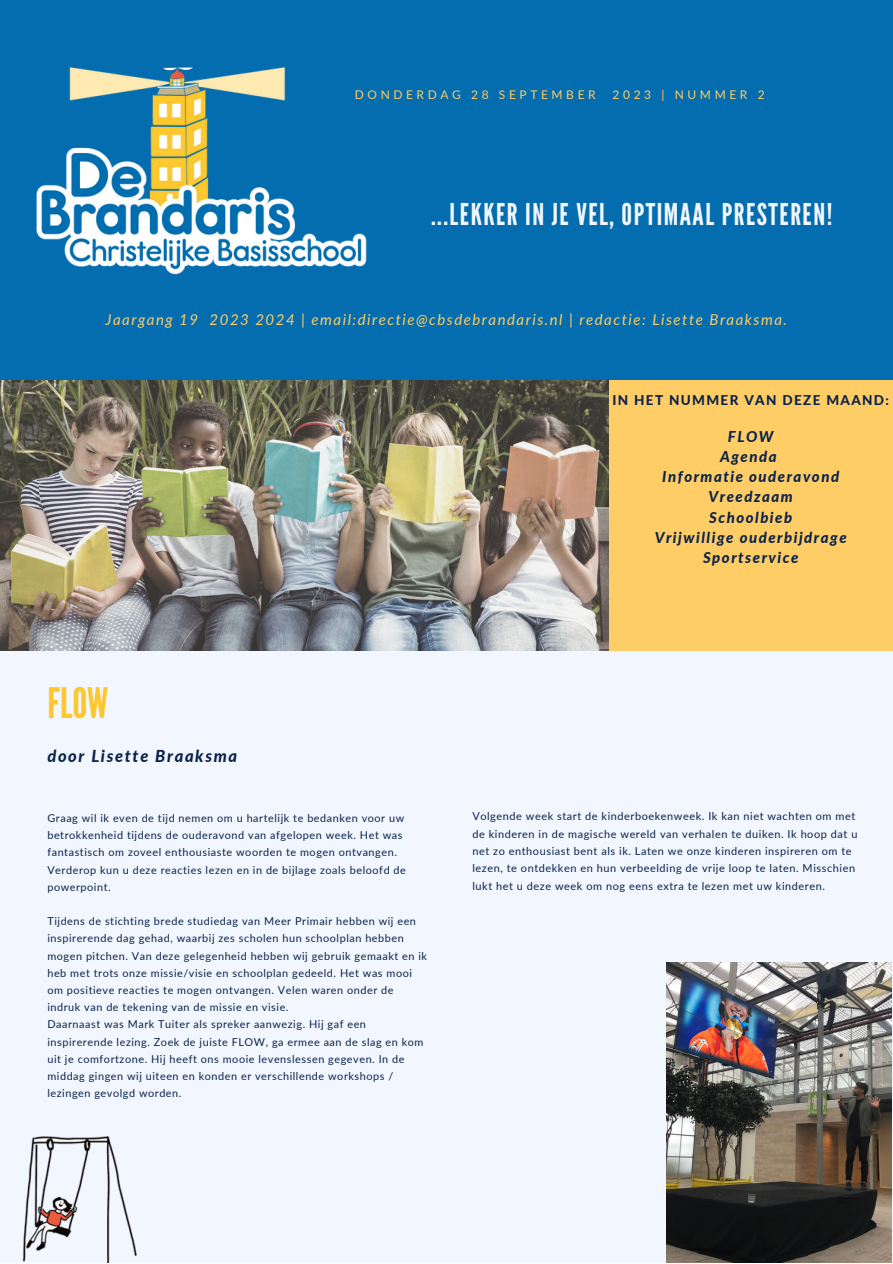
<style>
.page{position:relative;width:893px;height:1264px;background:#fff}
.page>*{position:absolute;margin:0;border:0;box-sizing:border-box;transform-origin:0 0}
.t1{font:42px "League Gothic";color:#fdc72f}
.t2{font:30px "League Gothic";letter-spacing:.05em;color:#f2f7ff}
.t3{font:italic 800 16.5px "Lato";letter-spacing:.1em;color:#0b224b}
.t4{font:italic 800 15px "Lato";letter-spacing:.1em;color:#0b224b}
.t5{font:italic 15px "Lato";letter-spacing:.1em;color:#fecd65}
.t6{font:800 13.5px "Lato";letter-spacing:.1em;color:#0b224b}
.t7{font:12px "Lato";letter-spacing:.3em;color:#fecd65}
.t8{font:10.95px/17.2px "Lato";letter-spacing:.05em;color:#0b224b}
.t9{font:10.8px/17.2px "Lato";letter-spacing:.05em;color:#0b224b}
</style>
<div class="page">
<div style="left:0;top:0;width:892px;height:1262px;background:#f2f7ff"></div>
<img style="left:0;top:379px;width:609px;height:271px">
<div style="left:609px;top:343px;width:283px;height:307px;background:#fecd65"></div>
<div style="left:0;top:0;width:892px;height:379px;background:#046daf"></div>
<img style="left:36px;top:67px;width:331px;height:208px">
<img style="left:22px;top:1136px;width:115px;height:126px">
<img style="left:666px;top:962px;width:225px;height:300px">
<p class="t7" style="left:355px;top:87px;width:242px">DONDERDAG 28 SEPTEMBER</p>
<p class="t7" style="left:612px;top:87px;width:153px">2023 | NUMMER 2</p>
<p class="t2" style="left:431px;top:197px;width:403px">...LEKKER IN JE VEL, OPTIMAAL PRESTEREN!</p>
<p class="t5" style="left:106px;top:310px;width:682px">Jaargang 19 2023 2024 | email:directie@cbsdebrandaris.nl | redactie: Lisette Braaksma.</p>
<p class="t6" style="left:612px;top:391px;width:278px">IN HET NUMMER VAN DEZE MAAND:</p>
<p class="t4" style="left:727px;top:427px;width:47px">FLOW</p>
<p class="t4" style="left:720px;top:447px;width:58px">Agenda</p>
<p class="t4" style="left:662px;top:467px;width:178px">Informatie ouderavond</p>
<p class="t4" style="left:708px;top:487px;width:86px">Vreedzaam</p>
<p class="t4" style="left:709px;top:508px;width:85px">Schoolbieb</p>
<p class="t4" style="left:654px;top:528px;width:193px">Vrijwillige ouderbijdrage</p>
<p class="t4" style="left:703px;top:548px;width:97px">Sportservice</p>
<p class="t1" style="left:47px;top:678px;width:63px">FLOW</p>
<p class="t3" style="left:47px;top:745px;width:191px">door Lisette Braaksma</p>
<p class="t9" style="left:47px;top:809px;width:360px">Graag wil ik even de tijd nemen om u hartelijk te bedanken voor uw betrokkenheid tijdens de ouderavond van afgelopen week. Het was fantastisch om zoveel enthousiaste woorden te mogen ontvangen.<br>Verderop kun u deze reacties lezen en in de bijlage zoals beloofd de powerpoint.</p>
<p class="t9" style="left:47px;top:912px;width:381px">Tijdens de stichting brede studiedag van Meer Primair hebben wij een inspirerende dag gehad, waarbij zes scholen hun schoolplan hebben mogen pitchen. Van deze gelegenheid hebben wij gebruik gemaakt en ik heb met trots onze missie/visie en schoolplan gedeeld. Het was mooi om positieve reacties te mogen ontvangen. Velen waren onder de indruk van de tekening van de missie en visie.</p>
<p class="t9" style="left:47px;top:1015px;width:377px">Daarnaast was Mark Tuiter als spreker aanwezig. Hij gaf een inspirerende lezing. Zoek de juiste FLOW, ga ermee aan de slag en kom uit je comfortzone. Hij heeft ons mooie levenslessen gegeven. In de middag gingen wij uiteen en konden er verschillende workshops / lezingen gevolgd worden.</p>
<p class="t8" style="left:472px;top:807px;width:386px">Volgende week start de kinderboekenweek. Ik kan niet wachten om met de kinderen in de magische wereld van verhalen te duiken. Ik hoop dat u net zo enthousiast bent als ik. Laten we onze kinderen inspireren om te lezen, te ontdekken en hun verbeelding de vrije loop te laten. Misschien lukt het u deze week om nog eens extra te lezen met uw kinderen.</p>
</div>
